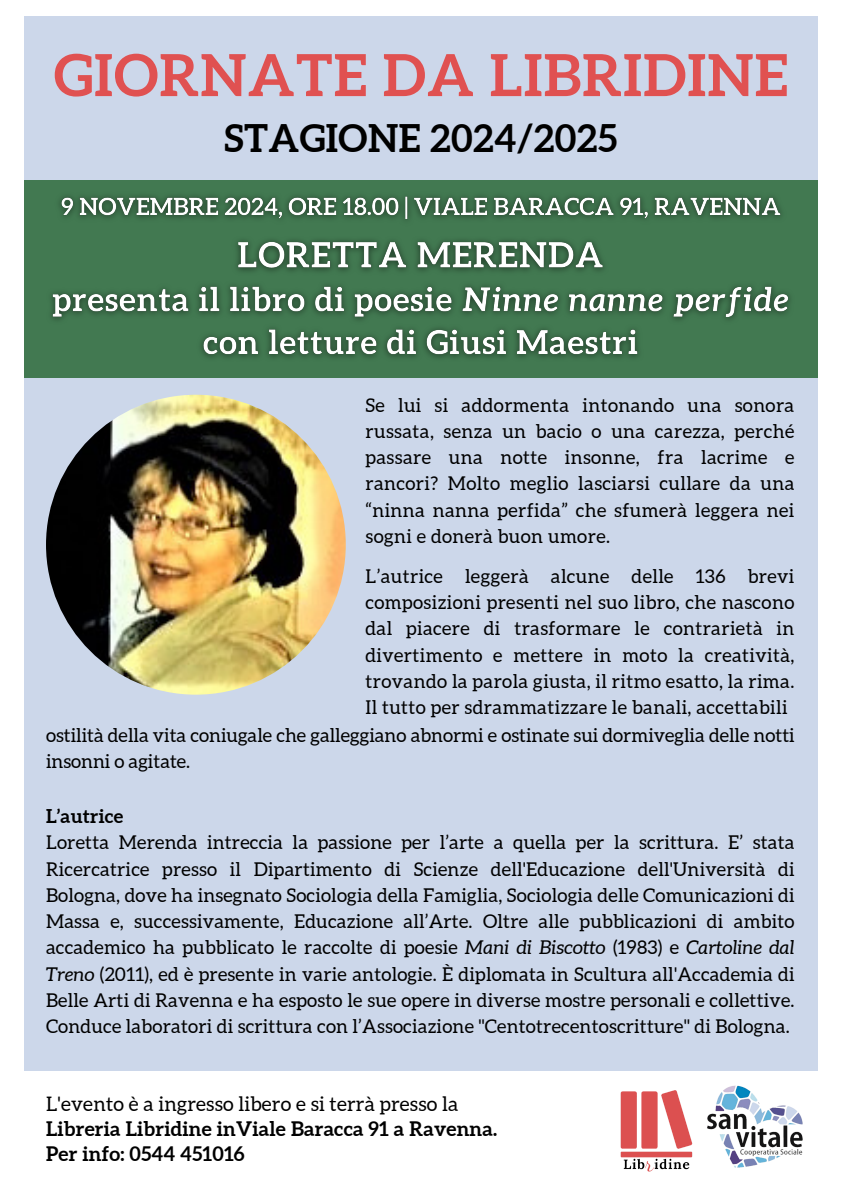
<style>
.page{position:relative;width:842px;height:1191px;background:#fff}
.page>*{position:absolute;margin:0;border:0;box-sizing:border-box;transform-origin:0 0}
.t1{font:700 58px "Aleo";letter-spacing:.02em;color:#e05151}
.t2{font:700 38px "Aleo";letter-spacing:.01em;color:#000}
.t3{font:700 20px "Aleo";letter-spacing:.01em;color:#000}
.t4{font:20px "Aleo";letter-spacing:.01em;color:#000}
.t5{font:19px/26.2px "Aleo";letter-spacing:.01em;color:#000;text-align:justify}
.t6{font:700 19px "Aleo";letter-spacing:.01em;color:#000}
.s1{font-style:italic}
</style>
<div class="page">
<div style="left:24px;top:17px;width:794px;height:1052px;background:#ccd7ea"></div>
<div style="left:24px;top:180px;width:794px;height:197px;background:#427951"></div>
<img style="left:46px;top:394px;width:300px;height:300px;border-radius:50%">
<img style="left:593px;top:1069px;width:121px;height:103px">
<img style="left:705px;top:1084px;width:98px;height:85px">
<img style="left:51px;top:195px;width:739px;height:163px">
<h1 class="t1" style="left:54px;top:42px;width:735px">GIORNATE DA LIBRIDINE</h1>
<h2 class="t2" style="left:225px;top:117px;width:394px">STAGIONE 2024/2025</h2>
<p class="t5" style="left:365px;top:391px;width:430px">Se lui si addormenta intonando una sonora russata, senza un bacio o una carezza, perché passare una notte insonne, fra lacrime e rancori? Molto meglio lasciarsi cullare da una “ninna nanna perfida” che sfumerà leggera nei sogni e donerà buon umore.</p>
<p class="t5" style="left:365px;top:562px;width:430px">L’autrice leggerà alcune delle 136 brevi composizioni presenti nel suo libro, che nascono dal piacere di trasformare le contrarietà in divertimento e mettere in moto la creatività, trovando la parola giusta, il ritmo esatto, la rima.<br>Il tutto per sdrammatizzare le banali, accettabili</p>
<p class="t5" style="left:46px;top:721px;width:750px">ostilità della vita coniugale che galleggiano abnormi e ostinate sui dormiveglia delle notti insonni o agitate.</p>
<p class="t6" style="left:46px;top:805px;width:79px">L’autrice</p>
<p class="t5" style="left:46px;top:829px;width:750px">Loretta Merenda intreccia la passione per l’arte a quella per la scrittura. E’ stata Ricercatrice presso il Dipartimento di Scienze dell'Educazione dell'Università di Bologna, dove ha insegnato Sociologia della Famiglia, Sociologia delle Comunicazioni di Massa e, successivamente, Educazione all’Arte. Oltre alle pubblicazioni di ambito accademico ha pubblicato le raccolte di poesie <span class="s1">Mani di Biscotto</span> (1983) e <span class="s1">Cartoline dal Treno</span> (2011), ed è presente in varie antologie. È diplomata in Scultura all'Accademia di Belle Arti di Ravenna e ha esposto le sue opere in diverse mostre personali e collettive.<br>Conduce laboratori di scrittura con l’Associazione "Centotrecentoscritture" di Bologna.</p>
<p class="t4" style="left:46px;top:1092px;width:414px">L'evento è a ingresso libero e si terrà presso la</p>
<p class="t3" style="left:46px;top:1117px;width:453px">Libreria Libridine inViale Baracca 91 a Ravenna.</p>
<p class="t3" style="left:46px;top:1141px;width:200px">Per info: 0544 451016</p>
</div>
